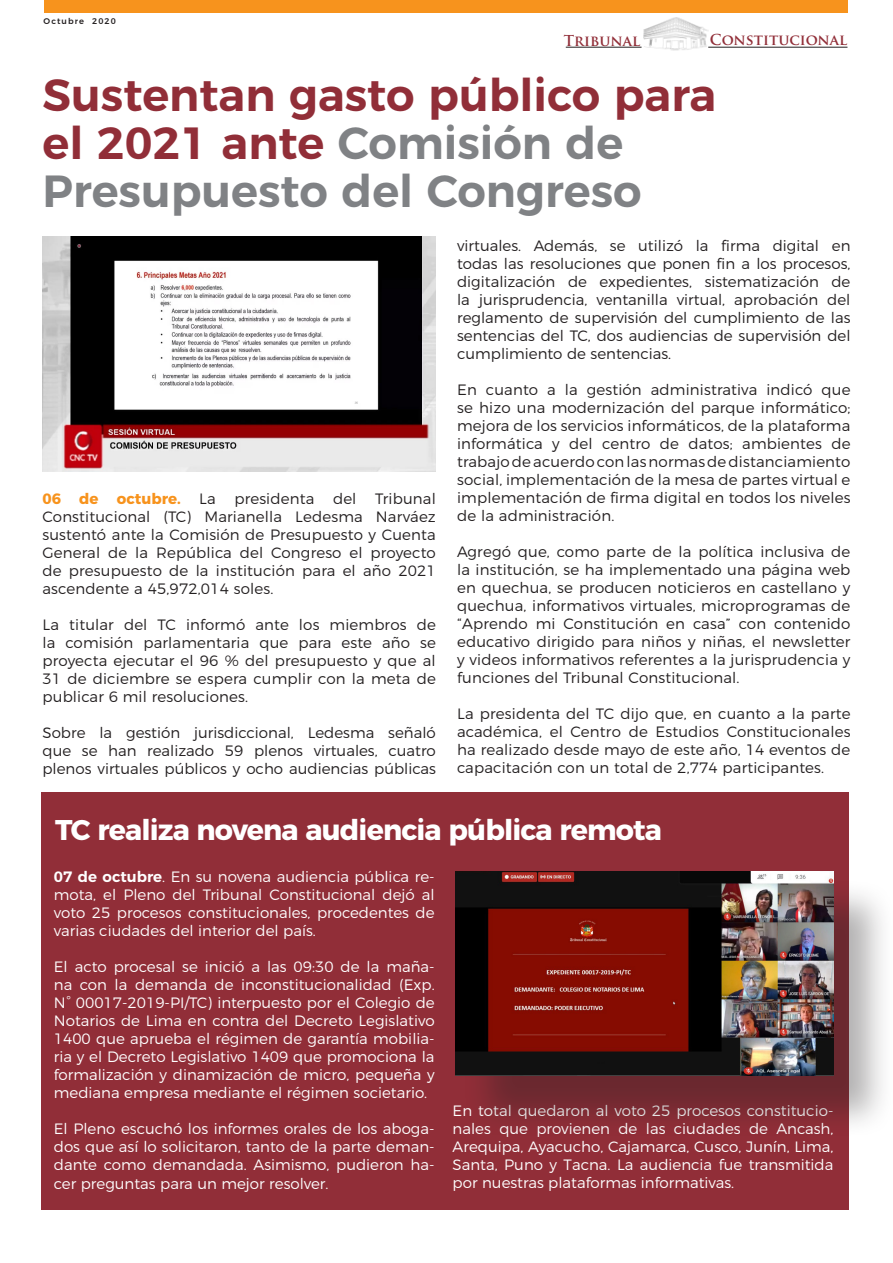
<style>
.page{position:relative;width:893px;height:1263px;background:#fff}
.page>*{position:absolute;margin:0;border:0;box-sizing:border-box;transform-origin:0 0}
.t1{font:600 45px/48px "Montserrat";color:#912e38}
.t2{font:700 28.5px "Montserrat";letter-spacing:-.03em;color:#fff}
.t3{font:300 15px/18px "Montserrat";letter-spacing:.01em;color:#231f20;text-align:justify}
.t4{font:300 15px/18px "Montserrat";color:#fff;text-align:justify}
.t5{font:700 14.7px "Trajan Pro";color:#912e38}
.t6{font:500 8.25px "Montserrat";letter-spacing:.13em;color:#231f20}
.s1{color:#808285}
.s2{font-weight:700;color:#f7931d}
.s3{font-weight:600}
</style>
<div class="page">
<div style="left:44px;top:0;width:803px;height:13px;background:#f7931d"></div>
<img style="left:643px;top:17px;width:66px;height:34px">
<hr style="left:708px;top:47px;width:139px;height:1px;background:#231f20">
<hr style="left:566px;top:47px;width:76px;height:1px;background:#231f20">
<div style="left:41px;top:792px;width:808px;height:418px;background:#912e38"></div>
<img style="left:43px;top:237px;width:393px;height:234px">
<div style="left:463px;top:879px;width:430px;height:259px;background:#231f20;opacity:.35"></div>
<img style="left:456px;top:872px;width:377px;height:203px">
<p class="t6" style="left:44px;top:15px;width:74px">Octubre 2020</p>
<p class="t5" style="left:564px;top:31px;width:78px">Tribunal</p>
<p class="t5" style="left:710px;top:31px;width:139px">Constitucional</p>
<p class="t1" style="left:43px;top:67px;width:675px">Sustentan gasto público para el 2021 ante <span class="s1">Comisión de<br>Presupuesto del Congreso</span></p>
<p class="t3" style="left:43px;top:488px;width:395px"><span class="s2">06 de octubre.</span> La presidenta del Tribunal Constitucional (TC) Marianella Ledesma Narváez sustentó ante la Comisión de Presupuesto y Cuenta General de la República del Congreso el proyecto de presupuesto de la institución para el año 2021 ascendente a 45,972,014 soles.</p>
<p class="t3" style="left:43px;top:614px;width:395px">La titular del TC informó ante los miembros de la comisión parlamentaria que para este año se proyecta ejecutar el 96 % del presupuesto y que al 31 de diciembre se espera cumplir con la meta de publicar 6 mil resoluciones.</p>
<p class="t3" style="left:43px;top:722px;width:395px">Sobre la gestión jurisdiccional, Ledesma señaló que se han realizado 59 plenos virtuales, cuatro plenos virtuales públicos y ocho audiencias públicas</p>
<p class="t3" style="left:457px;top:236px;width:395px">virtuales. Además, se utilizó la firma digital en todas las resoluciones que ponen fin a los procesos, digitalización de expedientes, sistematización de la jurisprudencia, ventanilla virtual, aprobación del reglamento de supervisión del cumplimiento de las sentencias del TC, dos audiencias de supervisión del cumplimiento de sentencias.</p>
<p class="t3" style="left:457px;top:380px;width:395px">En cuanto a la gestión administrativa indicó que se hizo una modernización del parque informático; mejora de los servicios informáticos, de la plataforma informática y del centro de datos; ambientes de trabajo de acuerdo con las normas de distanciamiento social, implementación de la mesa de partes virtual e implementación de firma digital en todos los niveles de la administración.</p>
<p class="t3" style="left:457px;top:542px;width:395px">Agregó que, como parte de la política inclusiva de la institución, se ha implementado una página web en quechua, se producen noticieros en castellano y quechua, informativos virtuales, microprogramas de “Aprendo mi Constitución en casa” con contenido educativo dirigido para niños y niñas, el newsletter y videos informativos referentes a la jurisprudencia y funciones del Tribunal Constitucional.</p>
<p class="t3" style="left:457px;top:704px;width:395px">La presidenta del TC dijo que, en cuanto a la parte académica, el Centro de Estudios Constitucionales ha realizado desde mayo de este año, 14 eventos de capacitación con un total de 2,774 participantes.</p>
<p class="t2" style="left:55px;top:806px;width:608px">TC realiza novena audiencia pública remota</p>
<p class="t4" style="left:54px;top:867px;width:382px"><span class="s3">07 de octubre</span>. En su novena audiencia pública re&shy;mota, el Pleno del Tribunal Constitucional dejó al voto 25 procesos constitucionales, procedentes de varias ciudades del interior del país.</p>
<p class="t4" style="left:54px;top:957px;width:382px">El acto procesal se inició a las 09:30 de la maña&shy;na con la demanda de inconstitucionalidad (Exp.<br>N° 00017-2019-PI/TC) interpuesto por el Colegio de Notarios de Lima en contra del Decreto Legislativo 1400 que aprueba el régimen de garantía mobilia&shy;ria y el Decreto Legislativo 1409 que promociona la formalización y dinamización de micro, pequeña y mediana empresa mediante el régimen societario.</p>
<p class="t4" style="left:54px;top:1119px;width:382px">El Pleno escuchó los informes orales de los aboga&shy;dos que así lo solicitaron, tanto de la parte deman&shy;dante como demandada. Asimismo, pudieron ha&shy;cer preguntas para un mejor resolver.</p>
<p class="t4" style="left:453px;top:1100px;width:382px">En total quedaron al voto 25 procesos constitucio&shy;nales que provienen de las ciudades de Ancash, Arequipa, Ayacucho, Cajamarca, Cusco, Junín, Lima, Santa, Puno y Tacna. La audiencia fue transmitida por nuestras plataformas informativas.</p>
</div>
